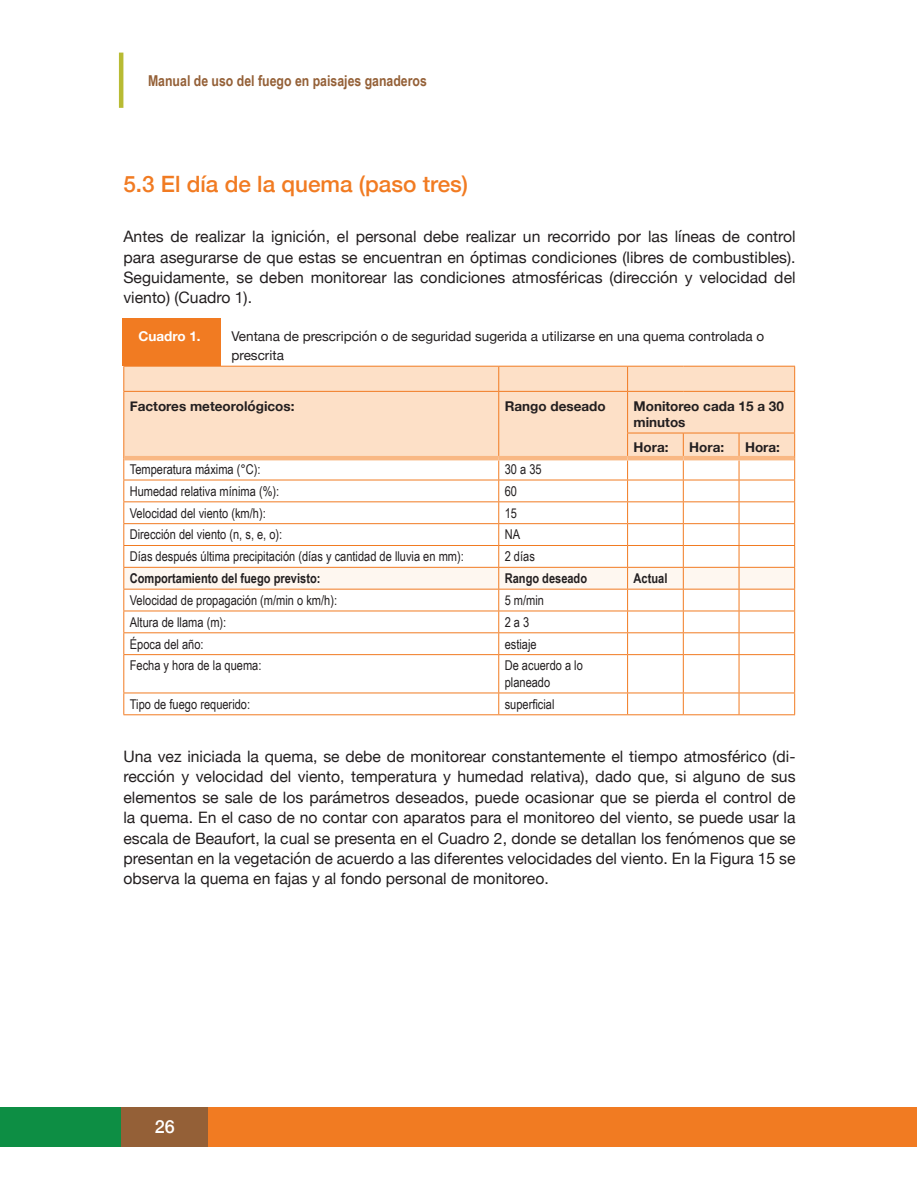
<style>
.page{position:relative;width:918px;height:1188px;background:#fff}
.page>*{position:absolute;margin:0;border:0;box-sizing:border-box;transform-origin:0 0}
.Subtitulos_2{font:500 22.5px "Helvetica Neue";color:#f17b22}
.t1{font:500 18px "Helvetica Neue";color:#fff}
.Texto{font:15.75px/20.4px "Helvetica Neue";color:#231f20;text-align:justify}
.t2{font:700 15px "Arial Narrow";color:#946037}
.Texto_cuadros{font:13.5px/16.5px "Arial Narrow";color:#231f20}
.Titulo_cuadros{font:13.5px/18.8px "Helvetica Neue";color:#231f20}
.Texto_cuadros-2{font:700 13.5px/16.5px "Helvetica Neue";color:#231f20}
.Texto_cuadros-3{font:700 13.5px "Arial Narrow";color:#231f20}
.Titulo_cuadros-2{font:700 13.5px "Helvetica Neue";color:#fff}
</style>
<div class="page">
<div style="left:0;top:1107px;width:121px;height:39px;background:#0d8e44"></div>
<div style="left:121px;top:1107px;width:87px;height:39px;background:#946037"></div>
<div style="left:208px;top:1107px;width:709px;height:39px;background:#f17b22"></div>
<hr style="left:119px;top:53px;width:4px;height:55px;background:#b8bb33">
<div style="left:122px;top:318px;width:98px;height:48px;background:#f17b22"></div>
<div style="left:124px;top:367px;width:670px;height:66px;background:#fde0c7"></div>
<hr style="left:123px;top:654px;width:376px;height:1px;background:#f17b22">
<hr style="left:123px;top:655px;width:1px;height:38px;background:#f17b22">
<hr style="left:499px;top:654px;width:129px;height:1px;background:#f17b22">
<hr style="left:498px;top:655px;width:1px;height:38px;background:#f17b22">
<hr style="left:628px;top:654px;width:55px;height:1px;background:#f17b22">
<hr style="left:627px;top:655px;width:1px;height:38px;background:#f17b22">
<hr style="left:683px;top:654px;width:56px;height:1px;background:#f17b22">
<hr style="left:683px;top:655px;width:1px;height:38px;background:#f17b22">
<hr style="left:739px;top:654px;width:56px;height:1px;background:#f17b22">
<hr style="left:739px;top:655px;width:1px;height:38px;background:#f17b22">
<hr style="left:794px;top:655px;width:1px;height:38px;background:#f17b22">
<hr style="left:123px;top:693px;width:376px;height:1px;background:#f17b22">
<svg style="left:123px;top:693px;width:1px;height:21px"></svg>
<hr style="left:123px;top:714px;width:376px;height:1px;background:#f17b22">
<hr style="left:499px;top:693px;width:129px;height:1px;background:#f17b22">
<svg style="left:498px;top:693px;width:1px;height:21px"></svg>
<hr style="left:499px;top:714px;width:129px;height:1px;background:#f17b22">
<hr style="left:628px;top:693px;width:55px;height:1px;background:#f17b22">
<svg style="left:627px;top:693px;width:1px;height:21px"></svg>
<hr style="left:628px;top:714px;width:55px;height:1px;background:#f17b22">
<hr style="left:683px;top:693px;width:56px;height:1px;background:#f17b22">
<svg style="left:683px;top:693px;width:1px;height:21px"></svg>
<hr style="left:683px;top:714px;width:56px;height:1px;background:#f17b22">
<hr style="left:739px;top:693px;width:56px;height:1px;background:#f17b22">
<svg style="left:739px;top:693px;width:1px;height:21px"></svg>
<svg style="left:794px;top:693px;width:1px;height:21px"></svg>
<hr style="left:739px;top:714px;width:56px;height:1px;background:#f17b22">
<svg style="left:123px;top:367px;width:1px;height:24px"></svg>
<hr style="left:123px;top:392px;width:1px;height:41px;background:#f17b22">
<hr style="left:123px;top:366px;width:376px;height:1px;background:#f17b22">
<hr style="left:123px;top:391px;width:376px;height:1px;background:#f17b22">
<hr style="left:499px;top:366px;width:129px;height:1px;background:#f17b22">
<hr style="left:499px;top:391px;width:129px;height:1px;background:#f17b22">
<hr style="left:628px;top:366px;width:55px;height:1px;background:#f17b22">
<hr style="left:683px;top:366px;width:56px;height:1px;background:#f17b22">
<hr style="left:739px;top:366px;width:56px;height:1px;background:#f17b22">
<svg style="left:498px;top:367px;width:1px;height:24px"></svg>
<hr style="left:498px;top:392px;width:1px;height:41px;background:#f17b22">
<svg style="left:627px;top:367px;width:1px;height:24px"></svg>
<svg style="left:794px;top:367px;width:1px;height:24px"></svg>
<svg style="left:123px;top:433px;width:672px;height:221px"></svg>
<hr style="left:124px;top:456px;width:375px;height:4px;background:#f9b884">
<hr style="left:499px;top:456px;width:129px;height:4px;background:#f9b884">
<hr style="left:628px;top:456px;width:55px;height:4px;background:#f9b884">
<hr style="left:683px;top:456px;width:56px;height:4px;background:#f9b884">
<hr style="left:739px;top:456px;width:55px;height:4px;background:#f9b884">
<hr style="left:628px;top:391px;width:55px;height:1px;background:#f17b22">
<hr style="left:627px;top:392px;width:1px;height:41px;background:#f17b22">
<hr style="left:683px;top:391px;width:56px;height:1px;background:#f17b22">
<hr style="left:739px;top:391px;width:56px;height:1px;background:#f17b22">
<hr style="left:794px;top:392px;width:1px;height:41px;background:#f17b22">
<hr style="left:627px;top:433px;width:56px;height:1px;background:#f17b22">
<hr style="left:683px;top:433px;width:56px;height:1px;background:#f17b22">
<hr style="left:739px;top:433px;width:56px;height:1px;background:#f17b22">
<p class="t2" style="left:148px;top:69px;width:280px">Manual de uso del fuego en paisajes ganaderos</p>
<p class="Subtitulos_2" style="left:123px;top:166px;width:346px">5.3 El día de la quema (paso tres)</p>
<p class="Texto" style="left:123px;top:227px;width:674px">Antes de realizar la ignición, el personal debe realizar un recorrido por las líneas de control para asegurarse de que estas se encuentran en óptimas condiciones (libres de combustibles).<br>Seguidamente, se deben monitorear las condiciones atmosféricas (dirección y velocidad del viento) (Cuadro 1).</p>
<p class="Titulo_cuadros-2" style="left:138px;top:326px;width:62px">Cuadro 1.</p>
<p class="Titulo_cuadros" style="left:231px;top:328px;width:534px">Ventana de prescripción o de seguridad sugerida a utilizarse en una quema controlada o prescrita</p>
<p class="Texto_cuadros-2" style="left:130px;top:398px;width:166px">Factores meteorológicos:</p>
<p class="Texto_cuadros-2" style="left:505px;top:398px;width:102px">Rango deseado</p>
<p class="Texto_cuadros-2" style="left:634px;top:398px;width:152px">Monitoreo cada 15 a 30 minutos</p>
<p class="Texto_cuadros-2" style="left:634px;top:439px;width:37px">Hora:</p>
<p class="Texto_cuadros-2" style="left:689px;top:439px;width:37px">Hora:</p>
<p class="Texto_cuadros-2" style="left:745px;top:439px;width:37px">Hora:</p>
<p class="Texto_cuadros" style="left:130px;top:461px;width:132px">Temperatura máxima (°C):</p>
<p class="Texto_cuadros" style="left:505px;top:461px;width:38px">30 a 35</p>
<p class="Texto_cuadros" style="left:130px;top:482px;width:151px">Humedad relativa mínima (%):</p>
<p class="Texto_cuadros" style="left:505px;top:482px;width:14px">60</p>
<p class="Texto_cuadros" style="left:130px;top:504px;width:137px">Velocidad del viento (km/h):</p>
<p class="Texto_cuadros" style="left:505px;top:504px;width:14px">15</p>
<p class="Texto_cuadros" style="left:130px;top:526px;width:154px">Dirección del viento (n, s, e, o):</p>
<p class="Texto_cuadros" style="left:505px;top:526px;width:17px">NA</p>
<p class="Texto_cuadros" style="left:130px;top:548px;width:336px">Días después última precipitación (días y cantidad de lluvia en mm):</p>
<p class="Texto_cuadros" style="left:505px;top:548px;width:32px">2 días</p>
<p class="Texto_cuadros-3" style="left:130px;top:568px;width:192px">Comportamiento del fuego previsto:</p>
<p class="Texto_cuadros-3" style="left:505px;top:568px;width:84px">Rango deseado</p>
<p class="Texto_cuadros-3" style="left:634px;top:568px;width:35px">Actual</p>
<p class="Texto_cuadros" style="left:130px;top:591px;width:209px">Velocidad de propagación (m/min o km/h):</p>
<p class="Texto_cuadros" style="left:505px;top:591px;width:41px">5 m/min</p>
<p class="Texto_cuadros" style="left:130px;top:613px;width:98px">Altura de llama (m):</p>
<p class="Texto_cuadros" style="left:505px;top:613px;width:26px">2 a 3</p>
<p class="Texto_cuadros" style="left:130px;top:635px;width:75px">Época del año:</p>
<p class="Texto_cuadros" style="left:505px;top:635px;width:33px">estiaje</p>
<p class="Texto_cuadros" style="left:130px;top:657px;width:133px">Fecha y hora de la quema:</p>
<p class="Texto_cuadros" style="left:505px;top:657px;width:80px">De acuerdo a lo planeado</p>
<p class="Texto_cuadros" style="left:130px;top:695px;width:122px">Tipo de fuego requerido:</p>
<p class="Texto_cuadros" style="left:505px;top:695px;width:51px">superficial</p>
<p class="Texto" style="left:123px;top:747px;width:674px">Una vez iniciada la quema, se debe de monitorear constantemente el tiempo atmosférico (di&shy;rección y velocidad del viento, temperatura y humedad relativa), dado que, si alguno de sus elementos se sale de los parámetros deseados, puede ocasionar que se pierda el control de la quema. En el caso de no contar con aparatos para el monitoreo del viento, se puede usar la escala de Beaufort, la cual se presenta en el Cuadro 2, donde se detallan los fenómenos que se presentan en la vegetación de acuerdo a las diferentes velocidades del viento. En la Figura 15 se observa la quema en fajas y al fondo personal de monitoreo.</p>
<p class="t1" style="left:155px;top:1112px;width:22px">26</p>
</div>
